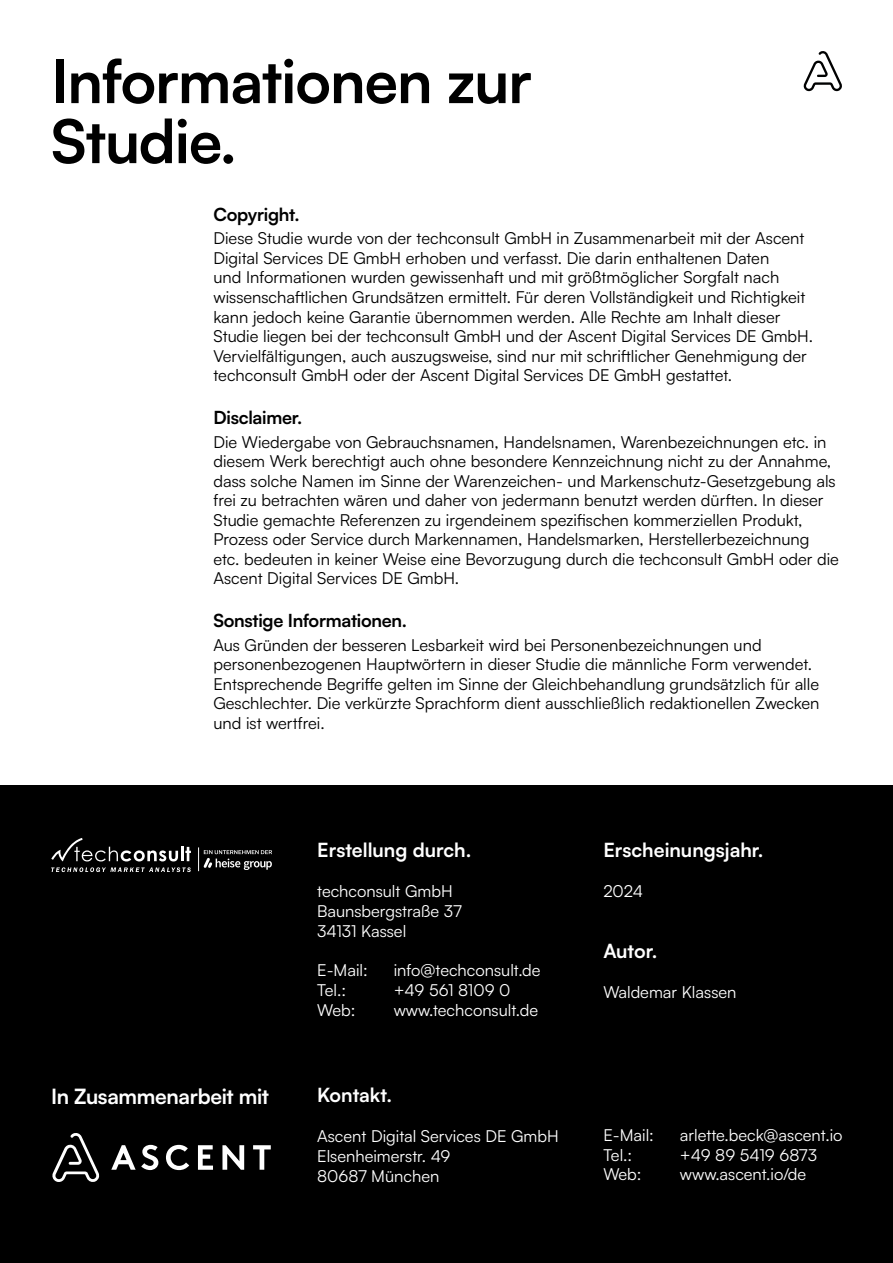
<style>
.page{position:relative;width:893px;height:1263px;background:#fff}
.page>*{position:absolute;margin:0;border:0;box-sizing:border-box;transform-origin:0 0}
.t1{font:700 60px/60px "Satoshi";letter-spacing:-.015em;color:#000}
.t2{font:700 21px "Satoshi";letter-spacing:-.015em;color:#fff}
.t3{font:700 19.5px "Satoshi";color:#fff}
.t4{font:700 18px "Satoshi";letter-spacing:-.015em;color:#000}
.t5{font:16.5px/19.5px "Satoshi";color:#000}
.t6{font:16.5px/19.8px "Satoshi";color:#fff}
</style>
<div class="page">
<div style="left:0;top:786px;width:893px;height:477px;background:#000"></div>
<svg style="left:803px;top:51px;width:39px;height:40px"></svg>
<svg style="left:52px;top:1133px;width:47px;height:49px"></svg>
<svg style="left:111px;top:1145px;width:160px;height:25px"></svg>
<svg style="left:51px;top:867px;width:140px;height:5px"></svg>
<hr style="left:181px;top:847px;width:3px;height:14px;background:#fff">
<svg style="left:185px;top:847px;width:6px;height:14px"></svg>
<svg style="left:51px;top:838px;width:127px;height:23px"></svg>
<svg style="left:198px;top:847px;width:74px;height:24px"></svg>
<h1 class="t1" style="left:51px;top:48px;width:482px">Informationen zur<br>Studie.</h1>
<p class="t4" style="left:213px;top:201px;width:88px">Copyright.</p>
<p class="t5" style="left:213px;top:228px;width:601px">Diese Studie wurde von der techconsult GmbH in Zusammenarbeit mit der Ascent Digital Services DE GmbH erhoben und verfasst. Die darin enthaltenen Daten<br>und Informationen wurden gewissenhaft und mit größtmöglicher Sorgfalt nach wissenschaftlichen Grundsätzen ermittelt. Für deren Vollständigkeit und Richtigkeit kann jedoch keine Garantie übernommen werden. Alle Rechte am Inhalt dieser Studie liegen bei der techconsult GmbH und der Ascent Digital Services DE GmbH.<br>Vervielfältigungen, auch auszugsweise, sind nur mit schriftlicher Genehmigung der techconsult GmbH oder der Ascent Digital Services DE GmbH gestattet.</p>
<p class="t4" style="left:213px;top:404px;width:90px">Disclaimer.</p>
<p class="t5" style="left:213px;top:431px;width:627px">Die Wiedergabe von Gebrauchsnamen, Handelsnamen, Warenbezeichnungen etc. in diesem Werk berechtigt auch ohne besondere Kennzeichnung nicht zu der Annahme, dass solche Namen im Sinne der Warenzeichen- und Markenschutz-Gesetzgebung als frei zu betrachten wären und daher von jedermann benutzt werden dürften. In dieser Studie gemachte Referenzen zu irgendeinem spezifischen kommerziellen Produkt, Prozess oder Service durch Markennamen, Handelsmarken, Herstellerbezeichnung etc. bedeuten in keiner Weise eine Bevorzugung durch die techconsult GmbH oder die Ascent Digital Services DE GmbH.</p>
<p class="t4" style="left:213px;top:607px;width:195px">Sonstige Informationen.</p>
<p class="t5" style="left:213px;top:634px;width:608px">Aus Gründen der besseren Lesbarkeit wird bei Personenbezeichnungen und personenbezogenen Hauptwörtern in dieser Studie die männliche Form verwendet.<br>Entsprechende Begriffe gelten im Sinne der Gleichbehandlung grundsätzlich für alle Geschlechter. Die verkürzte Sprachform dient ausschließlich redaktionellen Zwecken und ist wertfrei.</p>
<p class="t2" style="left:51px;top:1081px;width:220px">In Zusammenarbeit mit</p>
<p class="t3" style="left:317px;top:836px;width:156px">Erstellung durch.</p>
<p class="t6" style="left:317px;top:880px;width:146px">techconsult GmbH<br>Baunsbergstraße 37<br>34131 Kassel</p>
<p class="t6" style="left:317px;top:960px;width:52px">E-Mail:<br>Tel.:<br>Web:</p>
<p class="t6" style="left:394px;top:960px;width:148px">info@techconsult.de +49 561 8109 0 www.techconsult.de</p>
<p class="t3" style="left:317px;top:1081px;width:76px">Kontakt.</p>
<p class="t6" style="left:317px;top:1125px;width:243px">Ascent Digital Services DE GmbH<br>Elsenheimerstr. 49<br>80687 München</p>
<p class="t3" style="left:603px;top:836px;width:162px">Erscheinungsjahr.</p>
<p class="t6" style="left:603px;top:880px;width:41px">2024</p>
<p class="t3" style="left:603px;top:937px;width:56px">Autor.</p>
<p class="t6" style="left:603px;top:981px;width:135px">Waldemar Klassen</p>
<p class="t6" style="left:603px;top:1124px;width:52px">E-Mail:<br>Tel.:<br>Web:</p>
<p class="t6" style="left:680px;top:1124px;width:164px">arlette.beck@ascent.io +49 89 5419 6873 www.ascent.io/de</p>
</div>
